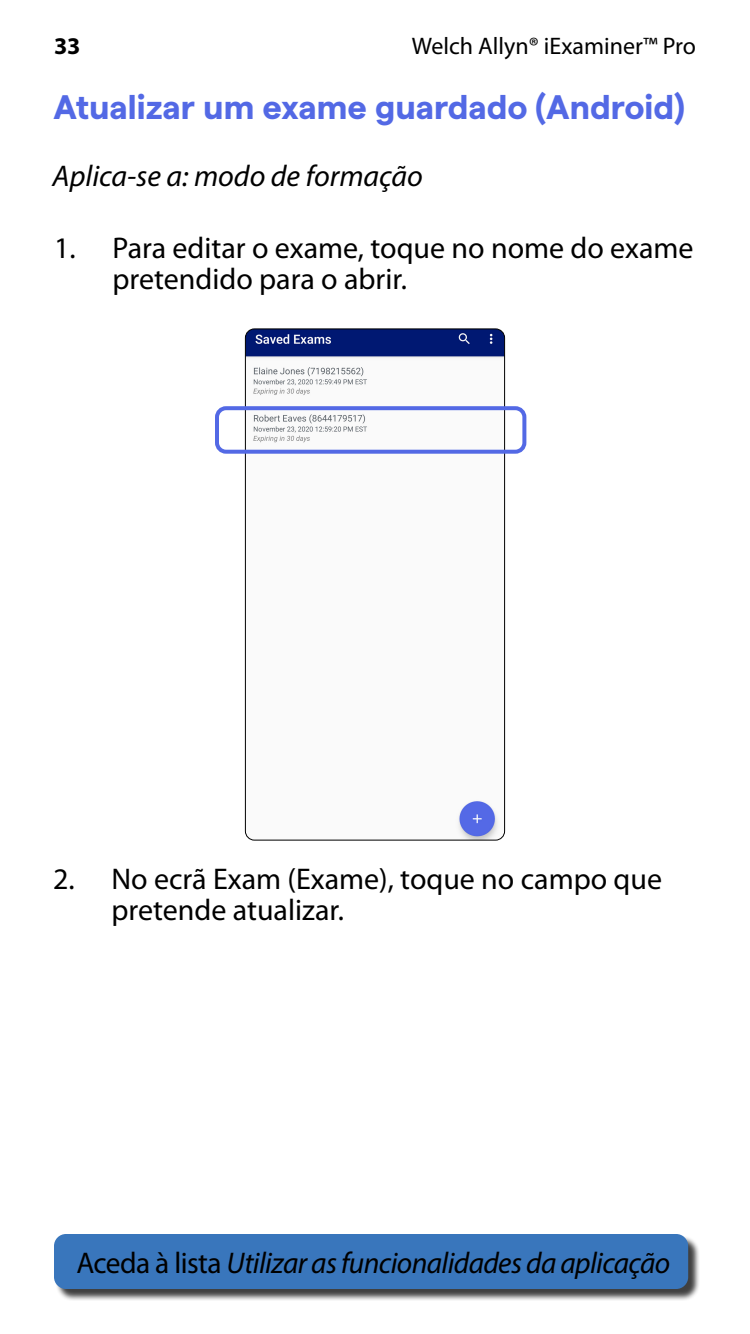
<style>
.page{position:relative;width:750px;height:1334px;background:#fff}
.page>*{position:absolute;margin:0;border:0;box-sizing:border-box;transform-origin:0 0}
.t1{font:700 34px "Matter";color:#5369e5}
.t2{font:30px/31px "Myriad Pro";color:#000}
.t3{font:italic 30px "Myriad Pro";letter-spacing:-.02em;color:#000}
.t4{font:italic 30px "Myriad Pro";color:#000}
.t5{font:24px "Myriad Pro";color:#000}
.t6{font:700 24px "Myriad Pro";color:#000}
.s1{font-style:normal}
</style>
<div class="page">
<div style="left:56px;top:1236px;width:645px;height:65px;background:#000;opacity:.75"></div>
<div style="left:54px;top:1234px;width:634px;height:55px;background:#3976bc;border-radius:12px"></div>
<img style="left:247px;top:330px;width:256px;height:509px">
<div style="left:245px;top:328px;width:260px;height:513px;border:1px solid #000;border-radius:9px"></div>
<div style="left:215px;top:406px;width:311px;height:48px;border:4px solid #5369e5;border-radius:9px"></div>
<p class="t6" style="left:54px;top:30px;width:28px">33</p>
<p class="t5" style="left:412px;top:31px;width:286px">Welch Allyn® iExaminer™ Pro</p>
<p class="t1" style="left:54px;top:81px;width:632px">Atualizar um exame guardado (Android)</p>
<p class="t4" style="left:52px;top:157px;width:372px">Aplica-se a: modo de formação</p>
<p class="t2" style="left:112px;top:231px;width:583px;text-indent:-58px">1. Para editar o exame, toque no nome do exame pretendido para o abrir.</p>
<p class="t2" style="left:112px;top:863px;width:552px;text-indent:-58px">2. No ecrã Exam (Exame), toque no campo que pretende atualizar.</p>
<p class="t3" style="left:76px;top:1244px;width:595px"><span class="s1">Aceda à lista</span> Utilizar as funcionalidades da aplicação</p>
</div>
